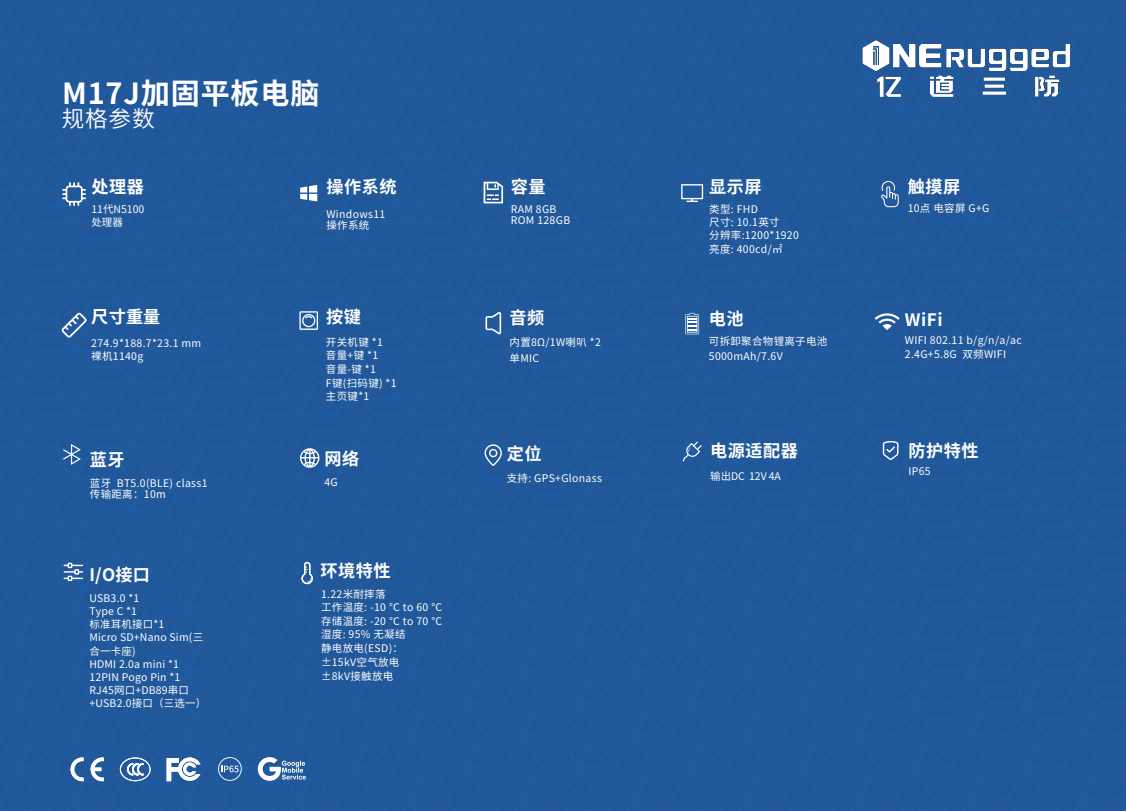
<style>
.page{position:relative;width:1126px;height:811px;background:#fff}
.page>*{position:absolute;margin:0;border:0;box-sizing:border-box;transform-origin:0 0}
.t1{font:700 29.05px "Source Han Sans CN";letter-spacing:.03em;color:#fff}
.t2{font:22.7px "Source Han Sans CN";color:#fff}
.t3{font:700 17.15px "Source Han Sans CN";letter-spacing:.03em;color:#fff}
.t4{font:10.5px/13.2px "Source Han Sans CN";letter-spacing:.03em;color:#fff}
.t5{font:10.5px/12.6px "Source Han Sans CN";color:#fff}
.t6{font:10.5px "Source Han Sans CN";letter-spacing:-.01em;color:#fff}
</style>
<div class="page">
<div style="left:0;top:0;width:1125px;height:810px;background:#215799"></div>
<svg style="left:62px;top:182px;width:24px;height:24px"></svg>
<svg style="left:300px;top:185px;width:17px;height:17px"></svg>
<svg style="left:484px;top:182px;width:19px;height:21px"></svg>
<svg style="left:681px;top:184px;width:22px;height:18px"></svg>
<svg style="left:881px;top:181px;width:18px;height:26px"></svg>
<svg style="left:61px;top:312px;width:26px;height:26px"></svg>
<svg style="left:299px;top:311px;width:19px;height:19px"></svg>
<svg style="left:486px;top:312px;width:15px;height:22px"></svg>
<svg style="left:685px;top:313px;width:14px;height:21px"></svg>
<svg style="left:875px;top:312px;width:25px;height:18px"></svg>
<svg style="left:63px;top:444px;width:18px;height:21px"></svg>
<svg style="left:300px;top:448px;width:19px;height:20px"></svg>
<svg style="left:485px;top:444px;width:17px;height:22px"></svg>
<svg style="left:683px;top:442px;width:19px;height:19px"></svg>
<svg style="left:883px;top:441px;width:16px;height:19px"></svg>
<svg style="left:64px;top:563px;width:19px;height:18px"></svg>
<img style="left:836px;top:10px;width:259px;height:116px">
<svg style="left:302px;top:562px;width:11px;height:22px"></svg>
<svg style="left:258px;top:757px;width:48px;height:24px"></svg>
<svg style="left:218px;top:757px;width:24px;height:24px"></svg>
<svg style="left:91px;top:757px;width:13px;height:24px"></svg>
<svg style="left:71px;top:757px;width:13px;height:24px"></svg>
<svg style="left:120px;top:757px;width:31px;height:24px"></svg>
<svg style="left:167px;top:757px;width:33px;height:24px"></svg>
<h1 class="t1" style="left:62px;top:77px;width:259px">M17J加固平板电脑</h1>
<h2 class="t2" style="left:62px;top:106px;width:94px">规格参数</h2>
<h3 class="t3" style="left:91px;top:177px;width:54px">处理器</h3>
<p class="t5" style="left:91px;top:203px;width:55px">11代N5100处理器</p>
<h3 class="t3" style="left:326px;top:177px;width:72px">操作系统</h3>
<p class="t4" style="left:326px;top:209px;width:60px;line-height:10.9px">Windows11操作系统</p>
<h3 class="t3" style="left:91px;top:308px;width:71px">尺寸重量</h3>
<p class="t4" style="left:91px;top:337px;width:111px;line-height:12.8px">274.9*188.7*23.1 mm裸机1140g</p>
<h3 class="t3" style="left:326px;top:308px;width:36px">按键</h3>
<p class="t4" style="left:326px;top:335px;width:72px;line-height:13.9px">开关机键 *1<br>音量+键 *1<br>音量-键 *1<br>F键(扫码键) *1</p>
<p class="t4" style="left:326px;top:390px;width:45px">主页键*1</p>
<h3 class="t3" style="left:90px;top:450px;width:36px">蓝牙</h3>
<p class="t4" style="left:90px;top:478px;width:119px;line-height:11.1px">蓝牙 BT5.0(BLE) class1传输距离：10m</p>
<h3 class="t3" style="left:89px;top:565px;width:62px">I/O接口</h3>
<p class="t4" style="left:89px;top:592px;width:119px">USB3.0 *1<br>Type C *1<br>标准耳机接口*1<br>Micro SD+Nano Sim(三合一卡座)<br>HDMI 2.0a mini *1<br>12PIN Pogo Pin *1<br>RJ45网口+DB89串口+USB2.0接口（三选一）</p>
<h3 class="t3" style="left:324px;top:450px;width:36px">网络</h3>
<p class="t4" style="left:324px;top:476px;width:15px">4G</p>
<h3 class="t3" style="left:320px;top:561px;width:72px">环境特性</h3>
<p class="t4" style="left:321px;top:587px;width:123px;line-height:13.7px">1.22米耐摔落<br>工作温度: -10 °C to 60 °C存储温度: -20 °C to 70 °C湿度: 95% 无凝结<br>静电放电(ESD)：<br>±15kV空气放电<br>±8kV接触放电</p>
<h3 class="t3" style="left:511px;top:178px;width:36px">容量</h3>
<p class="t4" style="left:511px;top:204px;width:61px;line-height:10.9px">RAM 8GB<br>ROM 128GB</p>
<h3 class="t3" style="left:510px;top:308px;width:36px">音频</h3>
<p class="t4" style="left:510px;top:335px;width:93px;line-height:15.8px">内置8Ω/1W喇叭 *2单MIC</p>
<h3 class="t3" style="left:507px;top:445px;width:36px">定位</h3>
<p class="t4" style="left:507px;top:472px;width:97px">支持: GPS+Glonass</p>
<h3 class="t3" style="left:709px;top:178px;width:54px">显示屏</h3>
<p class="t4" style="left:709px;top:203px;width:91px;line-height:13.3px">类型: FHD<br>尺寸: 10.1英寸<br>分辨率:1200*1920亮度: 400cd/㎡</p>
<h3 class="t3" style="left:709px;top:309px;width:36px">电池</h3>
<p class="t4" style="left:709px;top:335px;width:120px;line-height:14.3px">可拆卸聚合物锂离子电池<br>5000mAh/7.6V</p>
<h3 class="t3" style="left:710px;top:441px;width:89px">电源适配器</h3>
<p class="t6" style="left:710px;top:470px;width:72px">输出DC 12V 4A</p>
<h3 class="t3" style="left:908px;top:178px;width:54px">触摸屏</h3>
<p class="t4" style="left:908px;top:201px;width:83px">10点 电容屏 G+G</p>
<h3 class="t3" style="left:905px;top:310px;width:39px">WiFi</h3>
<p class="t4" style="left:905px;top:333px;width:118px;line-height:14.3px">WIFI 802.11 b/g/n/a/ac<br>2.4G+5.8G 双频WIFI</p>
<h3 class="t3" style="left:908px;top:441px;width:72px">防护特性</h3>
<p class="t4" style="left:908px;top:465px;width:24px">IP65</p>
</div>
